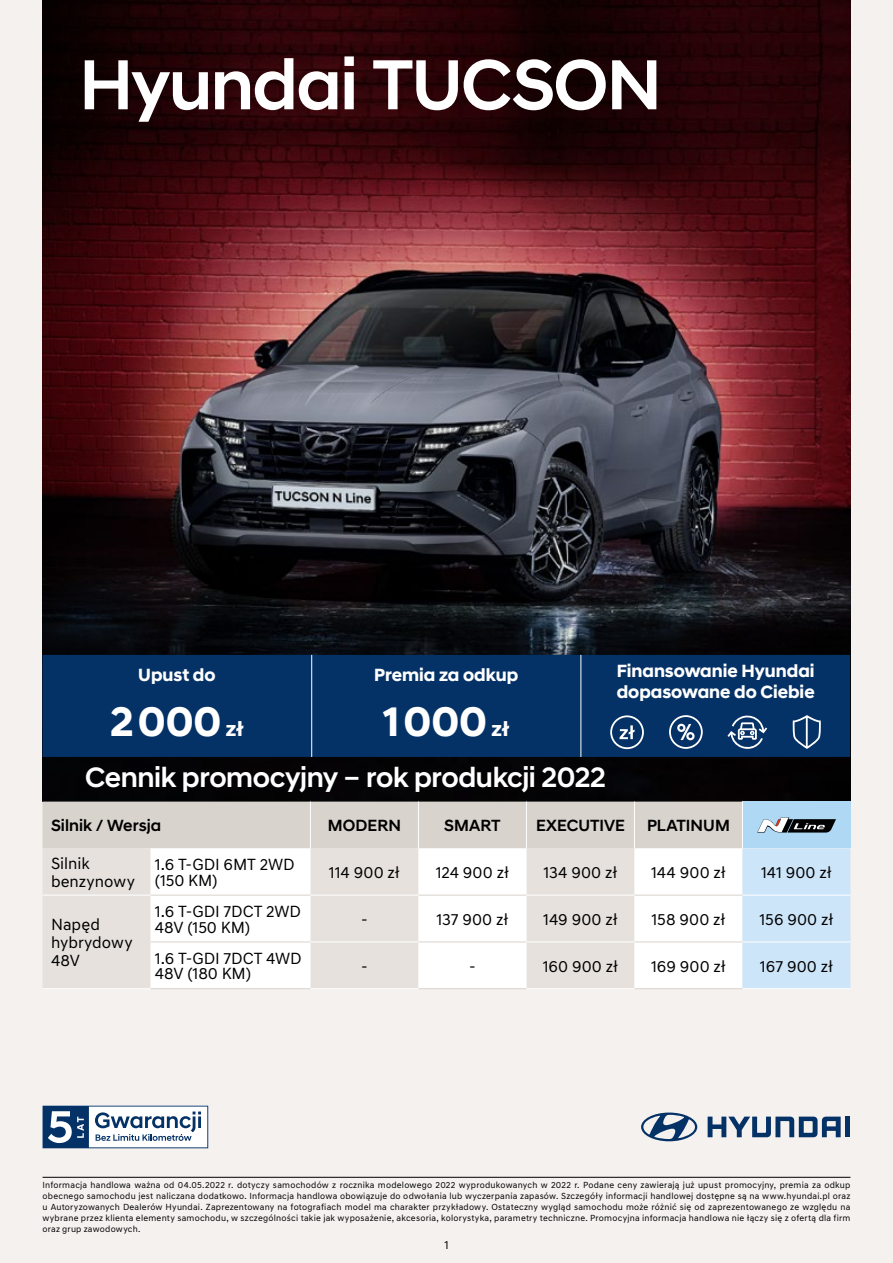
<style>
.page{position:relative;width:893px;height:1263px;background:#f4f1ef}
.page>*{position:absolute;margin:0;border:0;box-sizing:border-box;transform-origin:0 0}
.t1{font:500 72px "Hyundai Sans Head";letter-spacing:-.02em;color:#fff}
.t2{font:700 42px "Hyundai Sans Head";color:#fff}
.t3{font:500 28.5px "Hyundai Sans Head";letter-spacing:-.015em;color:#fff}
.t4{font:700 18px/21.6px "Hyundai Sans Head";color:#fff}
.t5{font:16.5px/18px "Hyundai Sans Text";letter-spacing:-.005em;color:#000}
.t6{font:500 16.5px "Hyundai Sans Head";color:#000}
.t7{font:12px "Hyundai Sans Text";color:#000}
.t8{font:9px/10.8px "Hyundai Sans Text";letter-spacing:.025em;color:#000;text-align:justify}
.s1{font-size:21px}
</style>
<div class="page">
<img style="left:43px;top:0;width:807px;height:801px">
<svg style="left:43px;top:801px;width:807px;height:188px"></svg>
<hr style="left:43px;top:1177px;width:807px;height:1px;background:#000">
<svg style="left:708px;top:1116px;width:133px;height:21px"></svg>
<div style="left:845px;top:1116px;width:5px;height:21px;background:#053266"></div>
<svg style="left:641px;top:1112px;width:56px;height:29px"></svg>
<div style="left:43px;top:655px;width:807px;height:102px;background:#053266"></div>
<hr style="left:311px;top:655px;width:1px;height:102px;background:#fff">
<hr style="left:580px;top:655px;width:1px;height:102px;background:#fff">
<svg style="left:669px;top:715px;width:34px;height:34px"></svg>
<svg style="left:792px;top:715px;width:29px;height:34px"></svg>
<svg style="left:727px;top:715px;width:40px;height:34px"></svg>
<svg style="left:610px;top:715px;width:34px;height:34px"></svg>
<svg style="left:43px;top:1106px;width:165px;height:42px"></svg>
<h1 class="t1" style="left:79px;top:42px;width:584px">Hyundai TUCSON</h1>
<h3 class="t4" style="left:138px;top:664px;width:79px">Upust do</h3>
<h2 class="t2" style="left:110px;top:696px;width:135px">2000 <span class="s1">zł</span></h2>
<h3 class="t4" style="left:374px;top:664px;width:146px">Premia za odkup</h3>
<h2 class="t2" style="left:383px;top:696px;width:128px">1000 <span class="s1">zł</span></h2>
<h3 class="t3" style="left:85px;top:760px;width:522px">Cennik promocyjny – rok produkcji 2022</h3>
<h3 class="t4" style="left:617px;top:660px;width:199px">Finansowanie Hyundai dopasowane do Ciebie</h3>
<h3 class="t6" style="left:51px;top:816px;width:112px">Silnik / Wersja</h3>
<h3 class="t6" style="left:328px;top:816px;width:75px">MODERN</h3>
<h3 class="t6" style="left:444px;top:816px;width:58px">SMART</h3>
<h3 class="t6" style="left:536px;top:816px;width:90px">EXECUTIVE</h3>
<h3 class="t6" style="left:647px;top:816px;width:84px">PLATINUM</h3>
<h3 class="t5" style="left:51px;top:854px;width:85px">Silnik benzynowy</h3>
<h3 class="t5" style="left:155px;top:856px;width:141px;line-height:15.8px">1.6 T-GDI 6MT 2WD (150 KM)</h3>
<h3 class="t5" style="left:329px;top:863px;width:72px">114 900 zł</h3>
<h3 class="t5" style="left:436px;top:863px;width:75px">124 900 zł</h3>
<h3 class="t5" style="left:543px;top:863px;width:76px">134 900 zł</h3>
<h3 class="t5" style="left:651px;top:863px;width:76px">144 900 zł</h3>
<h3 class="t5" style="left:761px;top:863px;width:72px">141 900 zł</h3>
<h3 class="t5" style="left:51px;top:915px;width:83px">Napęd hybrydowy<br>48V</h3>
<h3 class="t5" style="left:155px;top:903px;width:148px;line-height:15.8px">1.6 T-GDI 7DCT 2WD<br>48V (150 KM)</h3>
<h3 class="t5" style="left:361px;top:910px;width:8px">-</h3>
<h3 class="t5" style="left:436px;top:910px;width:74px">137 900 zł</h3>
<h3 class="t5" style="left:543px;top:910px;width:76px">149 900 zł</h3>
<h3 class="t5" style="left:651px;top:910px;width:76px">158 900 zł</h3>
<h3 class="t5" style="left:759px;top:910px;width:76px">156 900 zł</h3>
<h3 class="t5" style="left:155px;top:950px;width:148px;line-height:15.8px">1.6 T-GDI 7DCT 4WD<br>48V (180 KM)</h3>
<h3 class="t5" style="left:361px;top:957px;width:8px">-</h3>
<h3 class="t5" style="left:469px;top:957px;width:8px">-</h3>
<h3 class="t5" style="left:543px;top:957px;width:77px">160 900 zł</h3>
<h3 class="t5" style="left:651px;top:957px;width:76px">169 900 zł</h3>
<h3 class="t5" style="left:760px;top:957px;width:75px">167 900 zł</h3>
<p class="t8" style="left:43px;top:1180px;width:809px">Informacja handlowa ważna od 04.05.2022 r. dotyczy samochodów z rocznika modelowego 2022 wyprodukowanych w 2022 r. Podane ceny zawierają już upust promocyjny, premia za odkup obecnego samochodu jest naliczana dodatkowo. Informacja handlowa obowiązuje do odwołania lub wyczerpania zapasów. Szczegóły informacji handlowej dostępne są na www.hyundai.pl oraz u Autoryzowanych Dealerów Hyundai. Zaprezentowany na fotografiach model ma charakter przykładowy. Ostateczny wygląd samochodu może różnić się od zaprezentowanego ze względu na wybrane przez klienta elementy samochodu, w szczególności takie jak wyposażenie, akcesoria, kolorystyka, parametry techniczne. Promocyjna informacja handlowa nie łączy się z ofertą dla firm oraz grup zawodowych.</p>
<h3 class="t7" style="left:444px;top:1237px;width:6px">1</h3>
</div>
